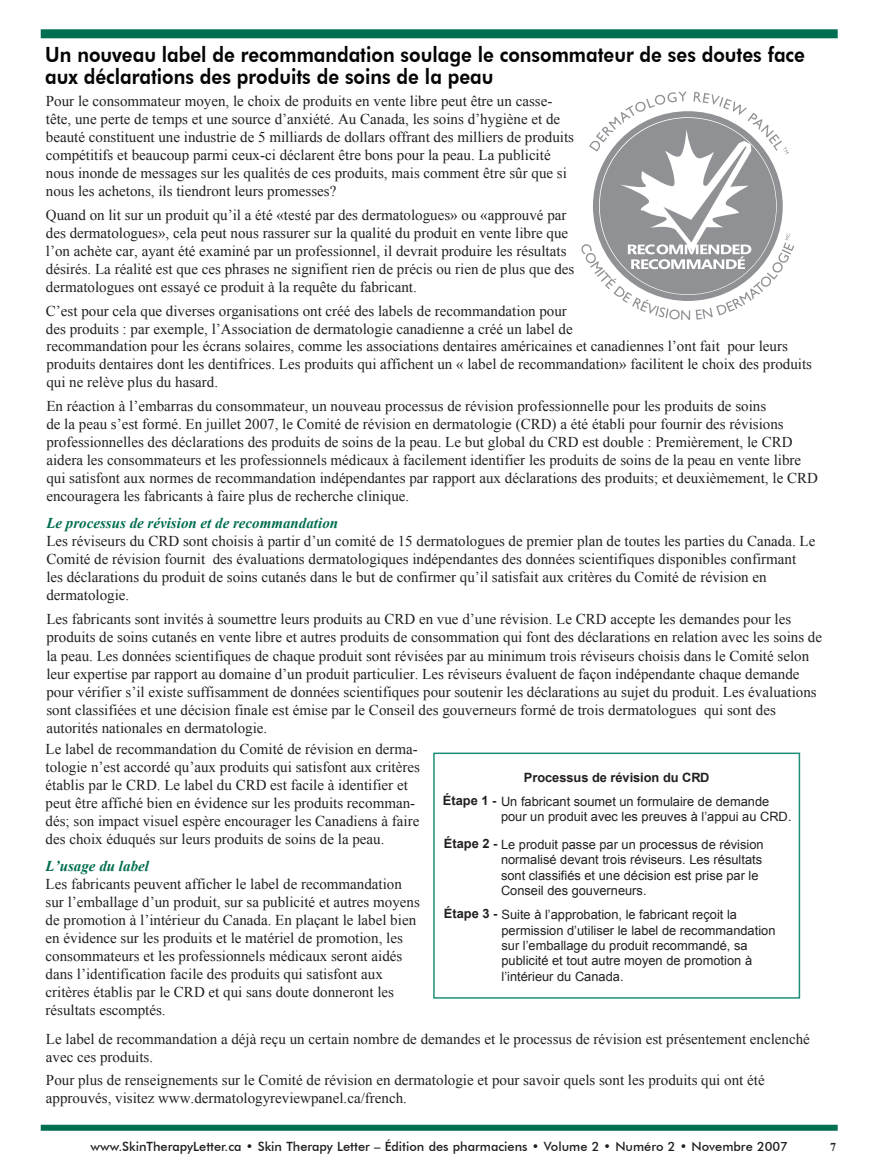
<style>
.page{position:relative;width:878px;height:1175px;background:#fff}
.page>*{position:absolute;margin:0;border:0;box-sizing:border-box;transform-origin:0 0}
.t1{font:800 21px/21.8px "Futura BT";color:#040503;scale:.9 1}
.t2{font:15px/18px "Times New Roman";color:#231f20}
.t3{font:italic 700 15px "Times New Roman";color:#006e51}
.t4{font:12.9px/15.5px "Arial";color:#231f20}
.t5{font:500 12.75px "Futura BT";color:#231f20}
.s1{font-weight:700}
</style>
<div class="page">
<div style="left:41px;top:29px;width:796px;height:9px;background:#006e51"></div>
<div style="left:41px;top:1124px;width:796px;height:6px;background:#006e51"></div>
<svg style="left:581px;top:92px;width:213px;height:228px"></svg>
<div style="left:433px;top:752px;width:367px;height:246px;border:2px solid #1c8e77"></div>
<h1 class="t1" style="left:45px;top:44px;width:845px">Un nouveau label de recommandation soulage le consommateur de ses doutes face aux déclarations des produits de soins de la peau</h1>
<p class="t2" style="left:46px;top:91px;width:529px">Pour le consommateur moyen, le choix de produits en vente libre peut être un casse&shy;tête, une perte de temps et une source d’anxiété. Au Canada, les soins d’hygiène et de beauté constituent une industrie de 5 milliards de dollars offrant des milliers de produits compétitifs et beaucoup parmi ceux-ci déclarent être bons pour la peau. La publicité nous inonde de messages sur les qualités de ces produits, mais comment être sûr que si nous les achetons, ils tiendront leurs promesses?</p>
<p class="t2" style="left:46px;top:205px;width:530px">Quand on lit sur un produit qu’il a été «testé par des dermatologues» ou «approuvé par des dermatologues», cela peut nous rassurer sur la qualité du produit en vente libre que l’on achète car, ayant été examiné par un professionnel, il devrait produire les résultats désirés. La réalité est que ces phrases ne signifient rien de précis ou rien de plus que des dermatologues ont essayé ce produit à la requête du fabricant.</p>
<p class="t2" style="left:46px;top:301px;width:528px">C’est pour cela que diverses organisations ont créé des labels de recommandation pour des produits : par exemple, l’Association de dermatologie canadienne a créé un label de</p>
<p class="t2" style="left:46px;top:337px;width:767px">recommandation pour les écrans solaires, comme les associations dentaires américaines et canadiennes l’ont fait pour leurs produits dentaires dont les dentifrices. Les produits qui affichent un « label de recommandation» facilitent le choix des produits qui ne relève plus du hasard.</p>
<p class="t2" style="left:46px;top:397px;width:773px">En réaction à l’embarras du consommateur, un nouveau processus de révision professionnelle pour les produits de soins<br>de la peau s’est formé. En juillet 2007, le Comité de révision en dermatologie (CRD) a été établi pour fournir des révisions professionnelles des déclarations des produits de soins de la peau. Le but global du CRD est double : Premièrement, le CRD aidera les consommateurs et les professionnels médicaux à facilement identifier les produits de soins de la peau en vente libre qui satisfont aux normes de recommandation indépendantes par rapport aux déclarations des produits; et deuxièmement, le CRD encouragera les fabricants à faire plus de recherche clinique.</p>
<p class="t3" style="left:46px;top:513px;width:293px">Le processus de révision et de recommandation</p>
<p class="t2" style="left:46px;top:532px;width:770px">Les réviseurs du CRD sont choisis à partir d’un comité de 15 dermatologues de premier plan de toutes les parties du Canada. Le Comité de révision fournit des évaluations dermatologiques indépendantes des données scientifiques disponibles confirmant les déclarations du produit de soins cutanés dans le but de confirmer qu’il satisfait aux critères du Comité de révision en dermatologie.</p>
<p class="t2" style="left:46px;top:610px;width:777px">Les fabricants sont invités à soumettre leurs produits au CRD en vue d’une révision. Le CRD accepte les demandes pour les produits de soins cutanés en vente libre et autres produits de consommation qui font des déclarations en relation avec les soins de la peau. Les données scientifiques de chaque produit sont révisées par au minimum trois réviseurs choisis dans le Comité selon leur expertise par rapport au domaine d’un produit particulier. Les réviseurs évaluent de façon indépendante chaque demande pour vérifier s’il existe suffisamment de données scientifiques pour soutenir les déclarations au sujet du produit. Les évaluations sont classifiées et une décision finale est émise par le Conseil des gouverneurs formé de trois dermatologues qui sont des autorités nationales en dermatologie.</p>
<p class="t2" style="left:46px;top:740px;width:376px">Le label de recommandation du Comité de révision en derma&shy;tologie n’est accordé qu’aux produits qui satisfont aux critères établis par le CRD. Le label du CRD est facile à identifier et peut être affiché bien en évidence sur les produits recomman&shy;dés; son impact visuel espère encourager les Canadiens à faire des choix éduqués sur leurs produits de soins de la peau.</p>
<p class="t3" style="left:46px;top:855px;width:105px">L’usage du label</p>
<p class="t2" style="left:46px;top:875px;width:376px">Les fabricants peuvent afficher le label de recommandation sur l’emballage d’un produit, sur sa publicité et autres moyens de promotion à l’intérieur du Canada. En plaçant le label bien en évidence sur les produits et le matériel de promotion, les consommateurs et les professionnels médicaux seront aidés dans l’identification facile des produits qui satisfont aux critères établis par le CRD et qui sans doute donneront les résultats escomptés.</p>
<p class="t2" style="left:46px;top:1030px;width:765px">Le label de recommandation a déjà reçu un certain nombre de demandes et le processus de révision est présentement enclenché avec ces produits.</p>
<p class="t2" style="left:46px;top:1070px;width:720px">Pour plus de renseignements sur le Comité de révision en dermatologie et pour savoir quels sont les produits qui ont été approuvés, visitez www.dermatologyreviewpanel.ca/french.</p>
<p class="t4" style="left:443px;top:765px;width:328px;line-height:24px;text-indent:81px"><span class="s1">Processus de révision du CRD<br>Étape 1 -</span> Un fabricant soumet un formulaire de demande</p>
<p class="t4" style="left:444px;top:802px;width:349px;line-height:27.9px;text-indent:57px">pour un produit avec les preuves à l’appui au CRD.<br><span class="s1">Étape 2 -</span> Le produit passe par un processus de révision</p>
<p class="t4" style="left:501px;top:852px;width:262px">normalisé devant trois réviseurs. Les résultats sont classifiés et une décision est prise par le<br>Conseil des gouverneurs.</p>
<p class="t4" style="left:501px;top:922px;width:276px">permission d’utiliser le label de recommandation sur l’emballage du produit recommandé, sa publicité et tout autre moyen de promotion à l’intérieur du Canada.</p>
<p class="t4" style="left:444px;top:907px;width:294px"><span class="s1">Étape 3 -</span> Suite à l’approbation, le fabricant reçoit la</p>
<p class="t5" style="left:91px;top:1138px;width:698px">www.SkinTherapyLetter.ca • Skin Therapy Letter – Édition des pharmaciens • Volume 2 • N uméro 2 • Novembre 2007</p>
</div>
